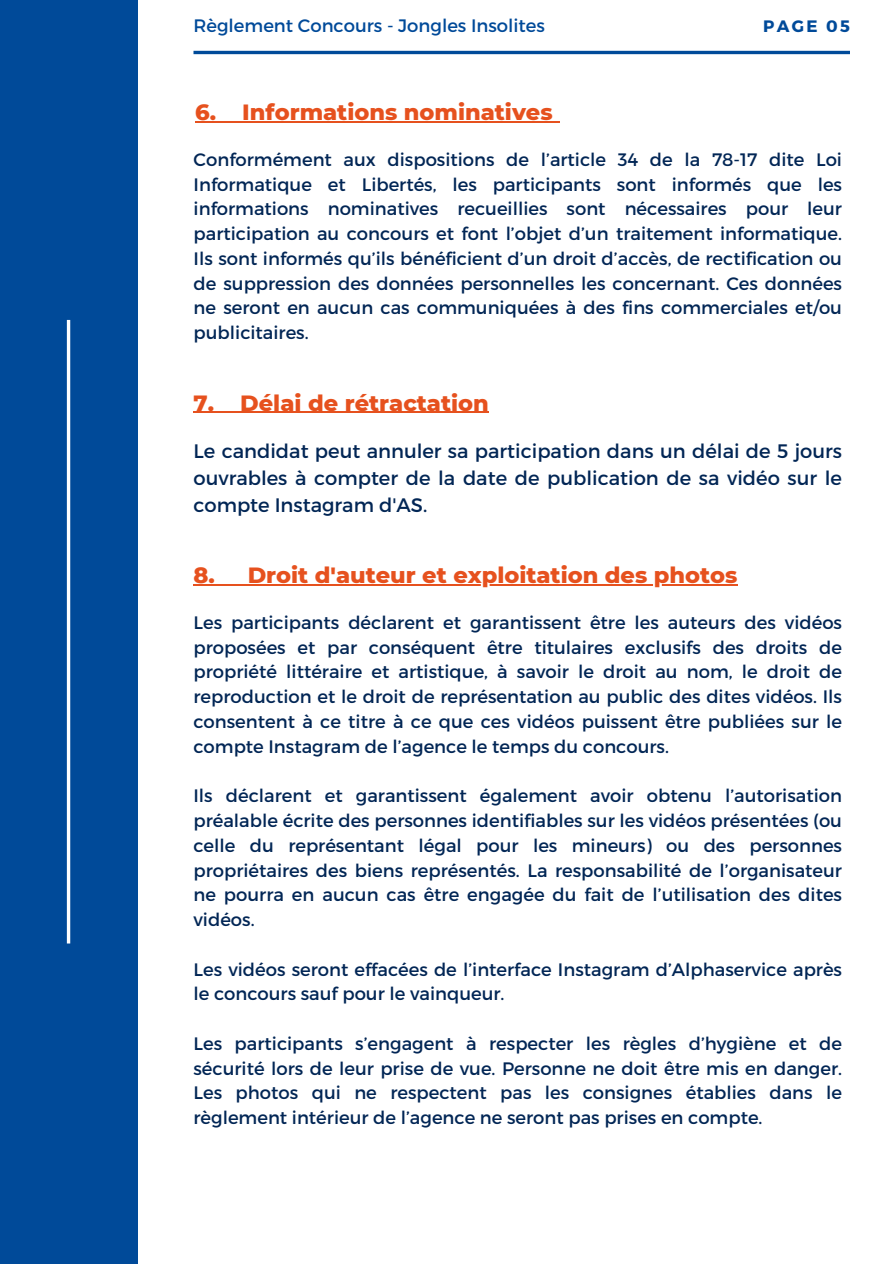
<style>
.page{position:relative;width:894px;height:1264px;background:#fff}
.page>*{position:absolute;margin:0;border:0;box-sizing:border-box;transform-origin:0 0}
.t1{font:800 22.5px "Montserrat";color:#e6511e}
.t2{font:19.5px/27px "Montserrat";color:#022655;text-align:justify}
.t3{font:18px/24.8px "Montserrat";color:#022655;text-align:justify}
.t4{font:18px "Montserrat";color:#004a99}
.t5{font:700 16.5px "Montserrat";letter-spacing:.14em;color:#004a99}
</style>
<div class="page">
<div style="left:0;top:0;width:138px;height:1263px;background:#004a99"></div>
<hr style="left:67px;top:320px;width:3px;height:623px;background:#fff">
<hr style="left:193px;top:51px;width:656px;height:3px;background:#004a99">
<svg style="left:195px;top:122px;width:47px;height:1px"></svg>
<hr style="left:242px;top:122px;width:310px;height:1px;background:#e6511e">
<svg style="left:193px;top:412px;width:47px;height:1px"></svg>
<hr style="left:240px;top:412px;width:248px;height:1px;background:#e6511e">
<svg style="left:193px;top:584px;width:22px;height:1px"></svg>
<hr style="left:215px;top:584px;width:32px;height:1px;background:#e6511e">
<hr style="left:247px;top:584px;width:490px;height:1px;background:#e6511e">
<p class="t4" style="left:193px;top:14px;width:353px">Règlement Concours - Jongles Insolites</p>
<p class="t1" style="left:195px;top:96px;width:359px">6. Informations nominatives</p>
<p class="t5" style="left:763px;top:16px;width:88px">PAGE 05</p>
<p class="t3" style="left:193px;top:147px;width:649px">Conformément aux dispositions de l’article 34 de la 78-17 dite Loi Informatique et Libertés, les participants sont informés que les informations nominatives recueillies sont nécessaires pour leur participation au concours et font l’objet d’un traitement informatique.<br>Ils sont informés qu’ils bénéficient d’un droit d’accès, de rectification ou de suppression des données personnelles les concernant. Ces données ne seront en aucun cas communiquées à des fins commerciales et/ou publicitaires.</p>
<p class="t1" style="left:193px;top:386px;width:297px">7. Délai de rétractation</p>
<p class="t2" style="left:193px;top:437px;width:650px">Le candidat peut annuler sa participation dans un délai de 5 jours ouvrables à compter de la date de publication de sa vidéo sur le compte Instagram d'AS.</p>
<p class="t1" style="left:193px;top:559px;width:545px">8. Droit d'auteur et exploitation des photos</p>
<p class="t3" style="left:193px;top:610px;width:650px">Les participants déclarent et garantissent être les auteurs des vidéos proposées et par conséquent être titulaires exclusifs des droits de propriété littéraire et artistique, à savoir le droit au nom, le droit de reproduction et le droit de représentation au public des dites vidéos. Ils consentent à ce titre à ce que ces vidéos puissent être publiées sur le compte Instagram de l’agence le temps du concours.</p>
<p class="t3" style="left:193px;top:783px;width:650px">Ils déclarent et garantissent également avoir obtenu l’autorisation préalable écrite des personnes identifiables sur les vidéos présentées (ou celle du représentant légal pour les mineurs) ou des personnes propriétaires des biens représentés. La responsabilité de l’organisateur ne pourra en aucun cas être engagée du fait de l’utilisation des dites vidéos.</p>
<p class="t3" style="left:193px;top:956px;width:650px">Les vidéos seront effacées de l’interface Instagram d’Alphaservice après le concours sauf pour le vainqueur.</p>
<p class="t3" style="left:193px;top:1030px;width:650px">Les participants s’engagent à respecter les règles d’hygiène et de sécurité lors de leur prise de vue. Personne ne doit être mis en danger.<br>Les photos qui ne respectent pas les consignes établies dans le règlement intérieur de l’agence ne seront pas prises en compte.</p>
</div>
